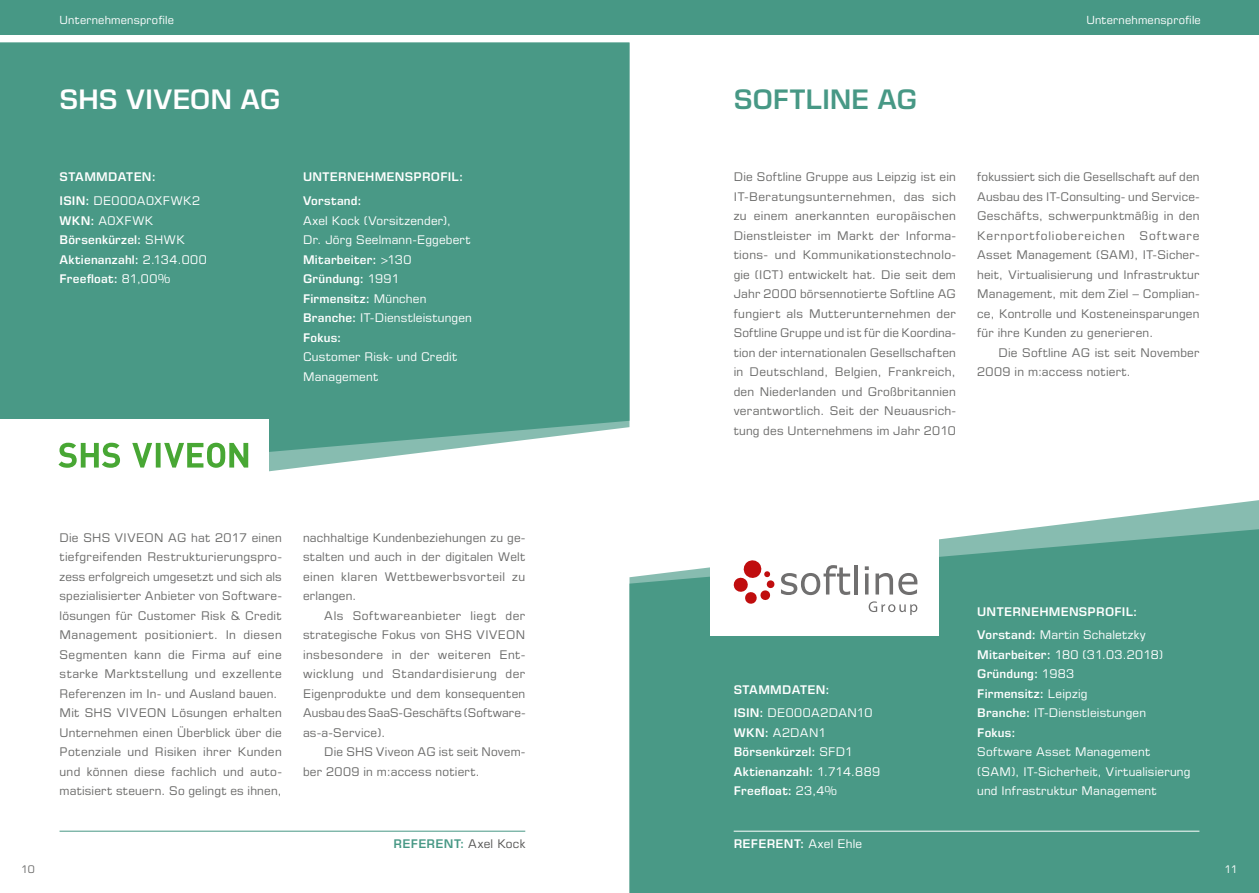
<style>
.page{position:relative;width:1259px;height:893px;background:#fff}
.page>*{position:absolute;margin:0;border:0;box-sizing:border-box;transform-origin:0 0}
.t1{font:600 27px "Eurostile LT Std";letter-spacing:-.015em;color:#fff}
.t2{font:600 27px "Eurostile LT Std";letter-spacing:-.01em;color:#479885}
.t3{font:12px/19.5px "Eurostile LT Std";letter-spacing:.02em;color:#6b6b6a;text-align:justify}
.t4{font:600 12px/19.5px "Eurostile LT Std";letter-spacing:.02em;color:#fff}
.t5{font:12px/19.5px "Eurostile LT Std";letter-spacing:.015em;color:#fff}
.t6{font:600 12px "Eurostile LT Std";letter-spacing:.02em;color:#479885}
.t7{font:11.25px "Eurostile LT Std";letter-spacing:.02em;color:#fff}
.t8{font:10.5px "Eurostile LT Std";color:#6b6b6a}
.t9{font:10.5px "Eurostile LT Std";color:#fff}
.s1{font-weight:400}
.s2{font-weight:600}
.s3{font-weight:400;color:#575756}
</style>
<div class="page">
<svg style="left:1032px;top:500px;width:227px;height:28px"></svg>
<div style="left:629px;top:528px;width:630px;height:365px;background:#499986"></div>
<div style="left:710px;top:539px;width:228px;height:97px;background:#fff"></div>
<svg style="left:868px;top:601px;width:49px;height:14px"></svg>
<svg style="left:781px;top:565px;width:69px;height:30px"></svg>
<hr style="left:854px;top:565px;width:4px;height:29px;background:#706f6f">
<hr style="left:865px;top:573px;width:3px;height:21px;background:#706f6f">
<svg style="left:865px;top:566px;width:3px;height:4px"></svg>
<svg style="left:875px;top:573px;width:42px;height:22px"></svg>
<svg style="left:733px;top:560px;width:42px;height:44px"></svg>
<div style="left:0;top:43px;width:629px;height:429px;background:#499986"></div>
<div style="left:0;top:419px;width:269px;height:91px;background:#fff"></div>
<svg style="left:58px;top:443px;width:190px;height:25px"></svg>
<div style="left:0;top:0;width:1259px;height:34px;background:#479885"></div>
<hr style="left:60px;top:831px;width:465px;height:1px;background:#479885">
<hr style="left:733px;top:831px;width:466px;height:1px;background:#fff">
<p class="t7" style="left:60px;top:13px;width:116px">Unternehmensprofile</p>
<p class="t7" style="left:1086px;top:13px;width:116px">Unternehmensprofile</p>
<h1 class="t1" style="left:60px;top:83px;width:222px">SHS VIVEON AG</h1>
<h1 class="t2" style="left:733px;top:83px;width:185px">SOFTLINE AG</h1>
<p class="t4" style="left:60px;top:165px;width:142px;line-height:23.7px">STAMMDATEN:<br>ISIN: <span class="s1">DE000A0XFWK2</span></p>
<p class="t4" style="left:60px;top:210px;width:149px">WKN: <span class="s1">A0XFWK<br></span>Börsenkürzel: <span class="s1">SHWK<br></span>Aktienanzahl: <span class="s1">2.134.000<br></span>Freefloat: <span class="s1">81,00%</span></p>
<p class="t4" style="left:303px;top:165px;width:162px;line-height:23.7px">UNTERNEHMENSPROFIL:<br>Vorstand:</p>
<p class="t5" style="left:303px;top:210px;width:170px">Axel Kock (Vorsitzender),<br>Dr. Jörg Seelmann-Eggebert<br><span class="s2">Mitarbeiter:</span> &gt;130<br><span class="s2">Gründung:</span> 1991<br><span class="s2">Firmensitz:</span> München<br><span class="s2">Branche:</span> IT-Dienstleistungen<br><span class="s2">Fokus:</span></p>
<p class="t5" style="left:303px;top:347px;width:156px">Customer Risk- und Credit<br>Management</p>
<p class="t3" style="left:60px;top:528px;width:224px;text-align:left">Die SHS VIVEON AG hat 2017 einen tiefgreifenden Restrukturierungspro&shy;zess erfolgreich umgesetzt und sich als spezialisierter Anbieter von Software&shy;lösungen für Customer Risk &amp; Credit Management positioniert. In diesen Segmenten kann die Firma auf eine starke Marktstellung und exzellente Referenzen im In- und Ausland bauen.<br>Mit SHS VIVEON Lösungen erhalten Unternehmen einen Überblick über die Potenziale und Risiken ihrer Kunden und können diese fachlich und auto&shy;matisiert steuern. So gelingt es ihnen,</p>
<p class="t3" style="left:303px;top:528px;width:224px">nachhaltige Kundenbeziehungen zu ge&shy;stalten und auch in der digitalen Welt einen klaren Wettbewerbsvorteil zu erlangen.</p>
<p class="t3" style="left:303px;top:606px;width:224px;text-indent:21px">Als Softwareanbieter liegt der strategische Fokus von SHS VIVEON insbesondere in der weiteren Ent&shy;wicklung und Standardisierung der Eigenprodukte und dem konsequenten Ausbau des SaaS-Geschäfts (Software&shy;as-a-Service).</p>
<p class="t3" style="left:303px;top:742px;width:224px;text-indent:21px">Die SHS Viveon AG ist seit Novem&shy;ber 2009 in m:access notiert.</p>
<p class="t3" style="left:733px;top:167px;width:224px">Die Softline Gruppe aus Leipzig ist ein IT-Beratungsunternehmen, das sich zu einem anerkannten europäischen Dienstleister im Markt der Informa&shy;tions- und Kommunikationstechnolo&shy;gie (ICT) entwickelt hat. Die seit dem Jahr 2000 börsennotierte Softline AG fungiert als Mutterunternehmen der Softline Gruppe und ist für die Koordina&shy;tion der internationalen Gesellschaften in Deutschland, Belgien, Frankreich, den Niederlanden und Großbritannien verantwortlich. Seit der Neuausrich&shy;tung des Unternehmens im Jahr 2010</p>
<p class="t3" style="left:977px;top:167px;width:224px">fokussiert sich die Gesellschaft auf den Ausbau des IT-Consulting- und Service-Geschäfts, schwerpunktmäßig in den Kernportfoliobereichen Software Asset Management (SAM), IT-Sicher&shy;heit, Virtualisierung und Infrastruktur Management, mit dem Ziel − Complian&shy;ce, Kontrolle und Kosteneinsparungen für ihre Kunden zu generieren.</p>
<p class="t3" style="left:977px;top:343px;width:224px;text-indent:21px">Die Softline AG ist seit November<br>2009 in m:access notiert.</p>
<p class="t4" style="left:733px;top:677px;width:140px;line-height:23.7px">STAMMDATEN:<br>ISIN: <span class="s1">DE000A2DAN10</span></p>
<p class="t4" style="left:733px;top:723px;width:148px">WKN: <span class="s1">A2DAN1<br></span>Börsenkürzel: <span class="s1">SFD1<br></span>Aktienanzahl: <span class="s1">1.714.889<br></span>Freefloat: <span class="s1">23,4%</span></p>
<p class="t4" style="left:977px;top:599px;width:170px;line-height:23.7px">UNTERNEHMENSPROFIL:<br>Vorstand: <span class="s1">Martin Schaletzky</span></p>
<p class="t4" style="left:977px;top:645px;width:187px">Mitarbeiter: <span class="s1">180 (31.03.2018)<br></span>Gründung: <span class="s1">1983<br></span>Firmensitz: <span class="s1">Leipzig<br></span>Branche: <span class="s1">IT-Dienstleistungen<br></span>Fokus:</p>
<p class="t5" style="left:977px;top:742px;width:215px">Software Asset Management (SAM), IT-Sicherheit, Virtualisierung und Infrastruktur Management</p>
<p class="t6" style="left:394px;top:837px;width:133px">REFERENT: <span class="s3">Axel Kock</span></p>
<p class="t4" style="left:733px;top:834px;width:130px">REFERENT: <span class="s1">Axel Ehle</span></p>
<p class="t8" style="left:21px;top:863px;width:15px">10</p>
<p class="t9" style="left:1224px;top:863px;width:15px">11</p>
</div>
